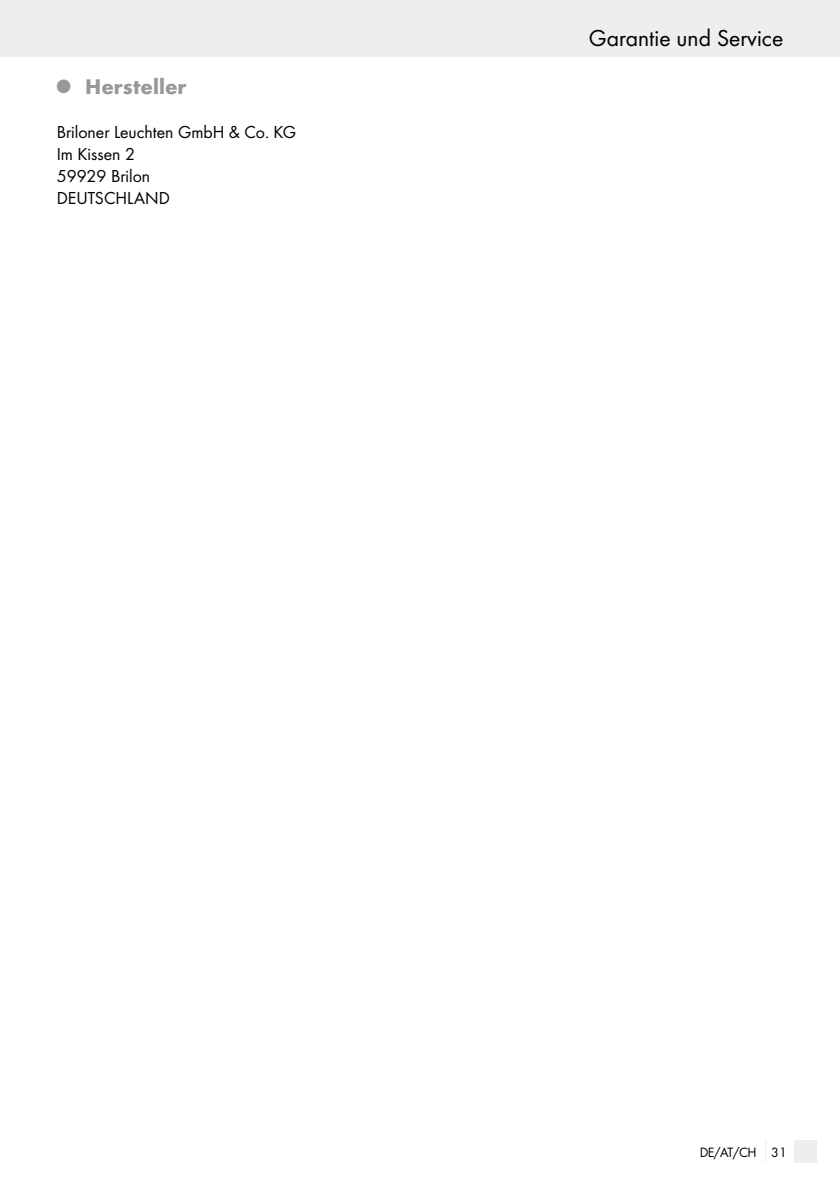
<style>
.page{position:relative;width:840px;height:1191px;background:#fff}
.page>*{position:absolute;margin:0;border:0;box-sizing:border-box;transform-origin:0 0}
.t1{font:24px "Futura Boo";color:#000}
.t2{font:700 22px "Futura";color:#97979c}
.t3{font:18px/22px "Futura Boo";color:#000}
.t4{font:14px "Futura Boo";letter-spacing:-.03em;color:#000}
</style>
<div class="page">
<div style="left:0;top:0;width:839px;height:57px;background:#eceeef"></div>
<div style="left:794px;top:1140px;width:22px;height:22px;background:#eceeef"></div>
<div style="left:57px;top:79px;width:13px;height:14px;background:#97979c;border-radius:50%"></div>
<p class="t2" style="left:85px;top:73px;width:103px">Hersteller</p>
<p class="t3" style="left:57px;top:121px;width:241px">Briloner Leuchten GmbH &amp; Co. KG<br>Im Kissen 2<br>59929 Brilon<br>DEUTSCHLAND</p>
<h1 class="t1" style="left:588px;top:24px;width:196px">Garantie und Service</h1>
<p class="t4" style="left:699px;top:1143px;width:88px">DE/AT/CH 31</p>
</div>
